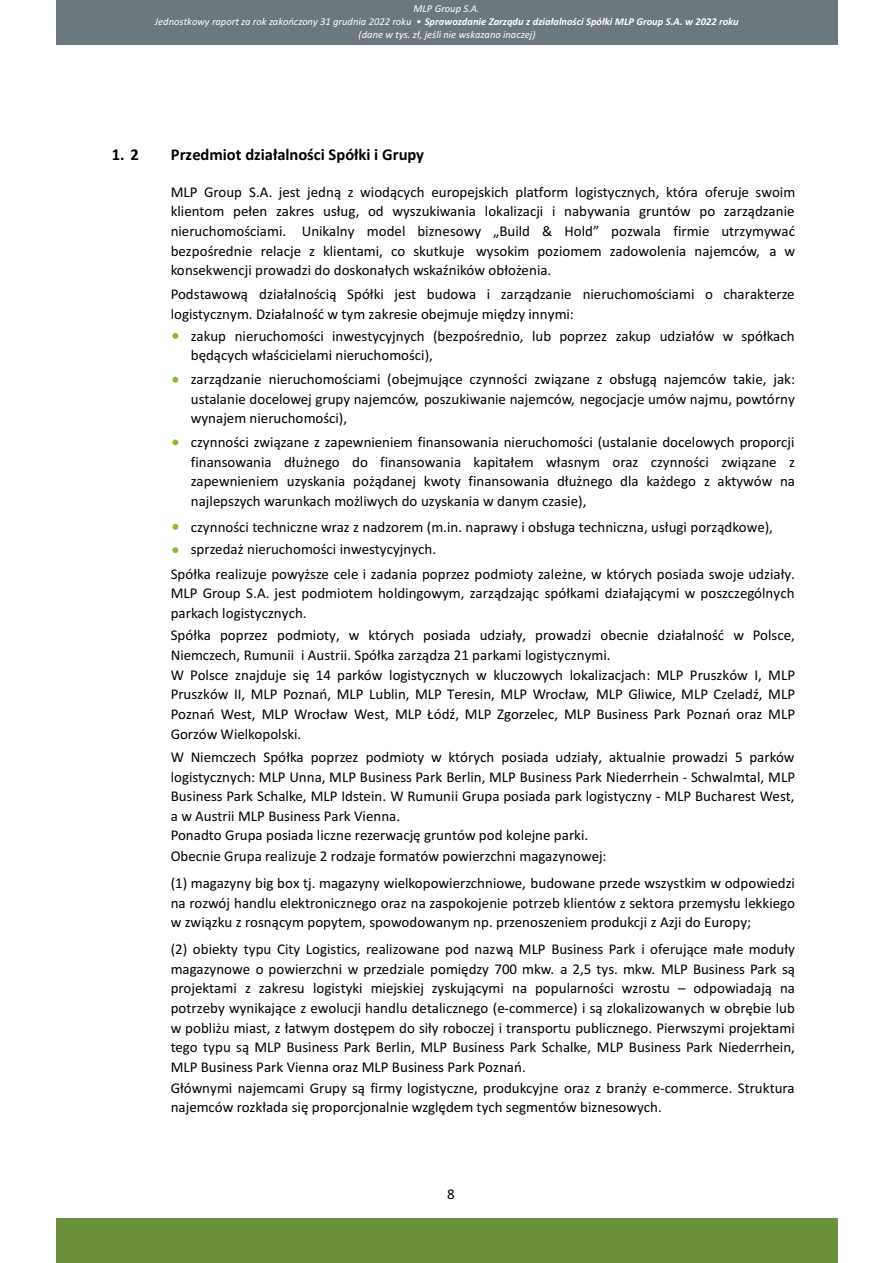
<style>
.page{position:relative;width:893px;height:1263px;background:#fff}
.page>*{position:absolute;margin:0;border:0;box-sizing:border-box;transform-origin:0 0}
.t1{font:700 16.5px "Calibri";color:#000}
.t2{font:15px/19.6px "Calibri";color:#000}
.t3{font:italic 10.5px/12.9px "Calibri";color:#fff;text-align:center}
.s1{font-weight:700}
</style>
<div class="page">
<div style="left:56px;top:0;width:782px;height:45px;background:#6b787d"></div>
<div style="left:56px;top:1218px;width:782px;height:45px;background:#698f38"></div>
<svg style="left:172px;top:333px;width:6px;height:6px"></svg>
<svg style="left:172px;top:377px;width:6px;height:6px"></svg>
<svg style="left:172px;top:439px;width:6px;height:6px"></svg>
<svg style="left:172px;top:524px;width:6px;height:6px"></svg>
<svg style="left:172px;top:547px;width:6px;height:6px"></svg>
<p class="t3" style="left:155px;top:3px;width:585px">MLP Group S.A.<br>Jednostkowy raport za rok zakończony 31 grudnia 2022 roku • <span class="s1">Sprawozdanie Zarządu z działalności Spółki MLP Group S.A. w 2022 roku </span>(dane w tys. zł, jeśli nie wskazano inaczej)</p>
<p class="t1" style="left:112px;top:147px;width:29px">1. 2</p>
<p class="t1" style="left:171px;top:147px;width:255px">Przedmiot działalności Spółki i Grupy</p>
<p class="t2" style="left:171px;top:183px;width:626px;text-align:justify">MLP Group S.A. jest jedną z wiodących europejskich platform logistycznych, która oferuje swoim klientom pełen zakres usług, od wyszukiwania lokalizacji i nabywania gruntów po zarządzanie nieruchomościami. Unikalny model biznesowy „Build &amp; Hold” pozwala firmie utrzymywać bezpośrednie relacje z klientami, co skutkuje wysokim poziomem zadowolenia najemców, a w konsekwencji prowadzi do doskonałych wskaźników obłożenia.</p>
<p class="t2" style="left:171px;top:286px;width:625px">Podstawową działalnością Spółki jest budowa i zarządzanie nieruchomościami o charakterze logistycznym. Działalność w tym zakresie obejmuje między innymi:</p>
<p class="t2" style="left:191px;top:327px;width:605px">zakup nieruchomości inwestycyjnych (bezpośrednio, lub poprzez zakup udziałów w spółkach będących właścicielami nieruchomości),</p>
<p class="t2" style="left:191px;top:371px;width:606px;text-align:justify">zarządzanie nieruchomościami (obejmujące czynności związane z obsługą najemców takie, jak: ustalanie docelowej grupy najemców, poszukiwanie najemców, negocjacje umów najmu, powtórny wynajem nieruchomości),</p>
<p class="t2" style="left:191px;top:434px;width:606px;text-align:justify">czynności związane z zapewnieniem finansowania nieruchomości (ustalanie docelowych proporcji finansowania dłużnego do finansowania kapitałem własnym oraz czynności związane z zapewnieniem uzyskania pożądanej kwoty finansowania dłużnego dla każdego z aktywów na najlepszych warunkach możliwych do uzyskania w danym czasie),</p>
<p class="t2" style="left:191px;top:518px;width:584px">czynności techniczne wraz z nadzorem (m.in. naprawy i obsługa techniczna, usługi porządkowe),</p>
<p class="t2" style="left:171px;top:539px;width:626px;line-height:24.2px;text-indent:20px">sprzedaż nieruchomości inwestycyjnych.<br>Spółka realizuje powyższe cele i zadania poprzez podmioty zależne, w których posiada swoje udziały.</p>
<p class="t2" style="left:171px;top:585px;width:625px">MLP Group S.A. jest podmiotem holdingowym, zarządzając spółkami działającymi w poszczególnych parkach logistycznych.</p>
<p class="t2" style="left:171px;top:627px;width:626px">Spółka poprzez podmioty, w których posiada udziały, prowadzi obecnie działalność w Polsce, Niemczech, Rumunii i Austrii. Spółka zarządza 21 parkami logistycznymi.<br>W Polsce znajduje się 14 parków logistycznych w kluczowych lokalizacjach: MLP Pruszków I, MLP Pruszków II, MLP Poznań, MLP Lublin, MLP Teresin, MLP Wrocław, MLP Gliwice, MLP Czeladź, MLP Poznań West, MLP Wrocław West, MLP Łódź, MLP Zgorzelec, MLP Business Park Poznań oraz MLP Gorzów Wielkopolski.</p>
<p class="t2" style="left:171px;top:748px;width:626px">W Niemczech Spółka poprzez podmioty w których posiada udziały, aktualnie prowadzi 5 parków logistycznych: MLP Unna, MLP Business Park Berlin, MLP Business Park Niederrhein - Schwalmtal, MLP Business Park Schalke, MLP Idstein. W Rumunii Grupa posiada park logistyczny - MLP Bucharest West, a w Austrii MLP Business Park Vienna.<br>Ponadto Grupa posiada liczne rezerwację gruntów pod kolejne parki.</p>
<p class="t2" style="left:171px;top:844px;width:626px;line-height:26.4px">Obecnie Grupa realizuje 2 rodzaje formatów powierzchni magazynowej:<br>(1) magazyny big box tj. magazyny wielkopowierzchniowe, budowane przede wszystkim w odpowiedzi</p>
<p class="t2" style="left:171px;top:894px;width:626px">na rozwój handlu elektronicznego oraz na zaspokojenie potrzeb klientów z sektora przemysłu lekkiego w związku z rosnącym popytem, spowodowanym np. przenoszeniem produkcji z Azji do Europy;</p>
<p class="t2" style="left:171px;top:940px;width:626px">(2) obiekty typu City Logistics, realizowane pod nazwą MLP Business Park i oferujące małe moduły magazynowe o powierzchni w przedziale pomiędzy 700 mkw. a 2,5 tys. mkw. MLP Business Park są projektami z zakresu logistyki miejskiej zyskującymi na popularności wzrostu – odpowiadają na potrzeby wynikające z ewolucji handlu detalicznego (e-commerce) i są zlokalizowanych w obrębie lub w pobliżu miast, z łatwym dostępem do siły roboczej i transportu publicznego. Pierwszymi projektami tego typu są MLP Business Park Berlin, MLP Business Park Schalke, MLP Business Park Niederrhein, MLP Business Park Vienna oraz MLP Business Park Poznań.<br>Głównymi najemcami Grupy są firmy logistyczne, produkcyjne oraz z branży e-commerce. Struktura najemców rozkłada się proporcjonalnie względem tych segmentów biznesowych.</p>
<p class="t2" style="left:447px;top:1185px;width:9px">8</p>
</div>
